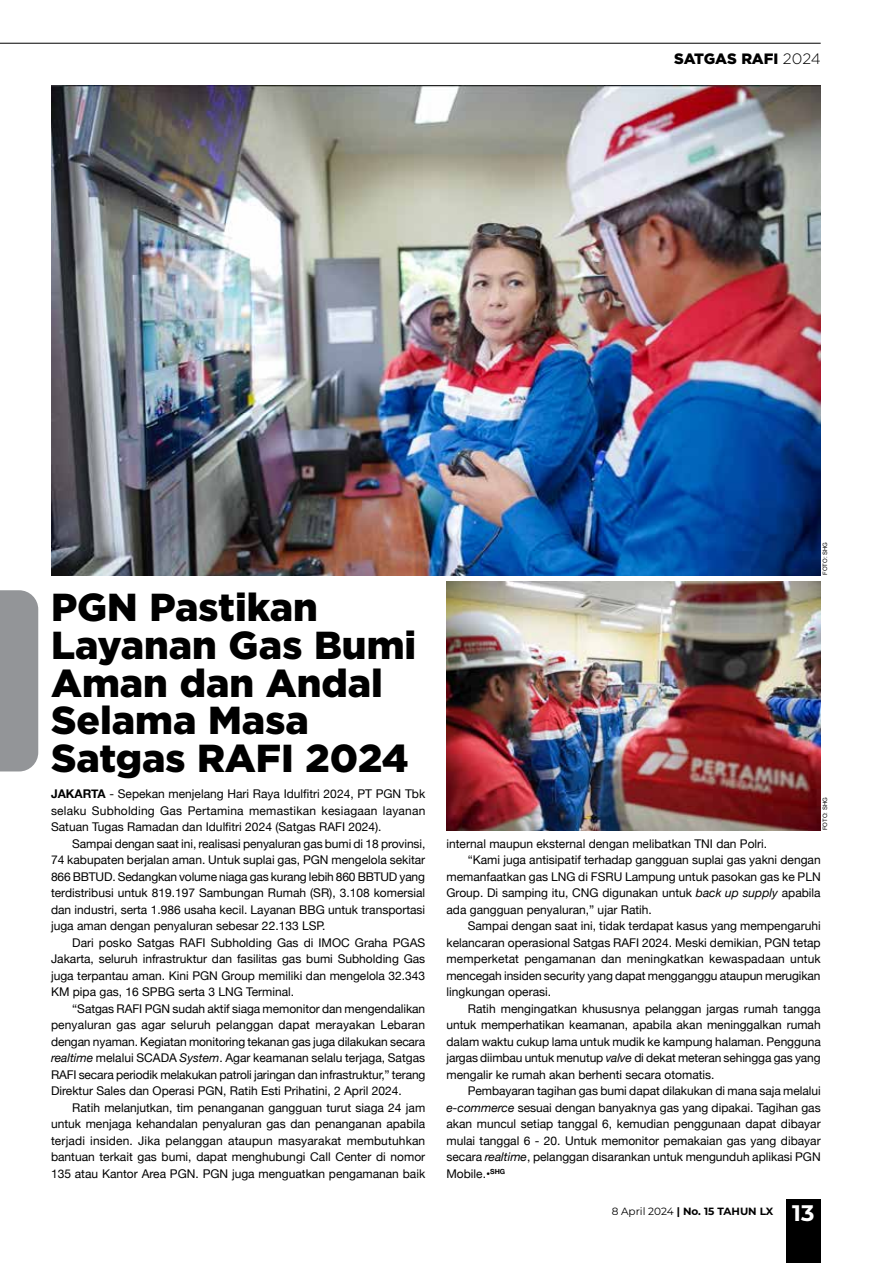
<style>
.page{position:relative;width:893px;height:1263px;background:#fff}
.page>*{position:absolute;margin:0;border:0;box-sizing:border-box;transform-origin:0 0}
.t1{font:900 39px/37.5px "Gotham";color:#000}
.t2{font:900 15px "Gotham";letter-spacing:-.01em;color:#000}
.t3{font:12px/16.5px "Helvetica Neue";color:#000;text-align:justify}
.t4{font:700 10.5px "Montserrat";color:#000}
.t5{font:6px "Arial";color:#000}
.s1{font-weight:300}
.s2{font-weight:700}
.s3{font-style:italic}
.s4{font-weight:400}
.s5{font-size:22.5px;color:#fff}
</style>
<div class="page">
<div style="left:786px;top:1199px;width:35px;height:64px;background:#000"></div>
<div style="left:0;top:590px;width:38px;height:181px;background:#939598"></div>
<img style="left:51px;top:85px;width:770px;height:490px">
<img style="left:446px;top:581px;width:375px;height:249px">
<hr style="left:0;top:43px;width:821px;height:1px;background:#000101">
<p class="t2" style="left:674px;top:48px;width:148px">SATGAS RAFI <span class="s1">2024</span></p>
<h1 class="t1" style="left:51px;top:588px;width:367px">PGN Pastikan<br>Layanan Gas Bumi<br>Aman dan Andal<br>Selama Masa<br>Satgas RAFI 2024</h1>
<p class="t3" style="left:51px;top:786px;width:376px"><span class="s2">JAKARTA</span> - Sepekan menjelang Hari Raya Idulfitri 2024, PT PGN Tbk selaku Subholding Gas Pertamina memastikan kesiagaan layanan Satuan Tugas Ramadan dan Idulfitri 2024 (Satgas RAFI 2024).</p>
<p class="t3" style="left:51px;top:836px;width:376px;text-indent:21px">Sampai dengan saat ini, realisasi penyaluran gas bumi di 18 provinsi, 74 kabupaten berjalan aman. Untuk suplai gas, PGN mengelola sekitar 866 BBTUD. Sedangkan volume niaga gas kurang lebih 860 BBTUD yang terdistribusi untuk 819.197 Sambungan Rumah (SR), 3.108 komersial dan industri, serta 1.986 usaha kecil. Layanan BBG untuk transportasi juga aman dengan penyaluran sebesar 22.133 LSP.</p>
<p class="t3" style="left:51px;top:935px;width:376px;text-indent:21px">Dari posko Satgas RAFI Subholding Gas di IMOC Graha PGAS Jakarta, seluruh infrastruktur dan fasilitas gas bumi Subholding Gas juga terpantau aman. Kini PGN Group memiliki dan mengelola 32.343<br>KM pipa gas, 16 SPBG serta 3 LNG Terminal.</p>
<p class="t3" style="left:51px;top:1001px;width:376px;text-indent:21px">“Satgas RAFI PGN sudah aktif siaga memonitor dan mengendalikan penyaluran gas agar seluruh pelanggan dapat merayakan Lebaran dengan nyaman. Kegiatan monitoring tekanan gas juga dilakukan secara <span class="s3">realtime</span> melalui SCADA <span class="s3">System</span>. Agar keamanan selalu terjaga, Satgas RAFI secara periodik melakukan patroli jaringan dan infrastruktur,” terang Direktur Sales dan Operasi PGN, Ratih Esti Prihatini, 2 April 2024.</p>
<p class="t3" style="left:51px;top:1100px;width:376px;text-indent:21px">Ratih melanjutkan, tim penanganan gangguan turut siaga 24 jam untuk menjaga kehandalan penyaluran gas dan penanganan apabila terjadi insiden. Jika pelanggan ataupun masyarakat membutuhkan bantuan terkait gas bumi, dapat menghubungi Call Center di nomor 135 atau Kantor Area PGN. PGN juga menguatkan pengamanan baik</p>
<p class="t5" style="left:821px;top:575px;width:34px;rotate:-90deg">FOTO: SHG</p>
<p class="t5" style="left:821px;top:830px;width:34px;rotate:-90deg">FOTO: SHG</p>
<p class="t3" style="left:446px;top:836px;width:322px">internal maupun eksternal dengan melibatkan TNI dan Polri.</p>
<p class="t3" style="left:468px;top:852px;width:354px">“Kami juga antisipatif terhadap gangguan suplai gas yakni dengan</p>
<p class="t3" style="left:446px;top:869px;width:376px">memanfaatkan gas LNG di FSRU Lampung untuk pasokan gas ke PLN</p>
<p class="t3" style="left:446px;top:885px;width:376px">Group. Di samping itu, CNG digunakan untuk <span class="s3">back up supply</span> apabila</p>
<p class="t3" style="left:446px;top:902px;width:207px">ada gangguan penyaluran,” ujar Ratih.</p>
<p class="t3" style="left:468px;top:918px;width:354px">Sampai dengan saat ini, tidak terdapat kasus yang mempengaruhi</p>
<p class="t3" style="left:446px;top:935px;width:376px">kelancaran operasional Satgas RAFI 2024. Meski demikian, PGN tetap</p>
<p class="t3" style="left:446px;top:951px;width:376px">memperketat pengamanan dan meningkatkan kewaspadaan untuk</p>
<p class="t3" style="left:446px;top:968px;width:375px">mencegah insiden security yang dapat mengganggu ataupun merugikan</p>
<p class="t3" style="left:446px;top:984px;width:106px">lingkungan operasi.</p>
<p class="t3" style="left:468px;top:1001px;width:354px">Ratih mengingatkan khususnya pelanggan jargas rumah tangga</p>
<p class="t3" style="left:446px;top:1017px;width:376px">untuk memperhatikan keamanan, apabila akan meninggalkan rumah</p>
<p class="t3" style="left:446px;top:1034px;width:376px">dalam waktu cukup lama untuk mudik ke kampung halaman. Pengguna</p>
<p class="t3" style="left:446px;top:1050px;width:376px">jargas diimbau untuk menutup <span class="s3">valve</span> di dekat meteran sehingga gas yang</p>
<p class="t3" style="left:446px;top:1067px;width:270px">mengalir ke rumah akan berhenti secara otomatis.</p>
<p class="t3" style="left:468px;top:1083px;width:354px">Pembayaran tagihan gas bumi dapat dilakukan di mana saja melalui</p>
<p class="t3" style="left:446px;top:1100px;width:376px"><span class="s3">e-commerce</span> sesuai dengan banyaknya gas yang dipakai. Tagihan gas</p>
<p class="t3" style="left:446px;top:1116px;width:376px">akan muncul setiap tanggal 6, kemudian penggunaan dapat dibayar</p>
<p class="t3" style="left:446px;top:1133px;width:376px">mulai tanggal 6 - 20. Untuk memonitor pemakaian gas yang dibayar</p>
<p class="t3" style="left:446px;top:1149px;width:376px">secara <span class="s3">realtime</span>, pelanggan disarankan untuk mengunduh aplikasi PGN</p>
<p class="t3" style="left:446px;top:1166px;width:60px">Mobile.<span class="s2">•</span><sup>SHG</sup></p>
<p class="t4" style="left:612px;top:1204px;width:204px"><span class="s4">8 April 2024</span> | No. 15 TAHUN LX <span class="s5">13</span></p>
</div>
